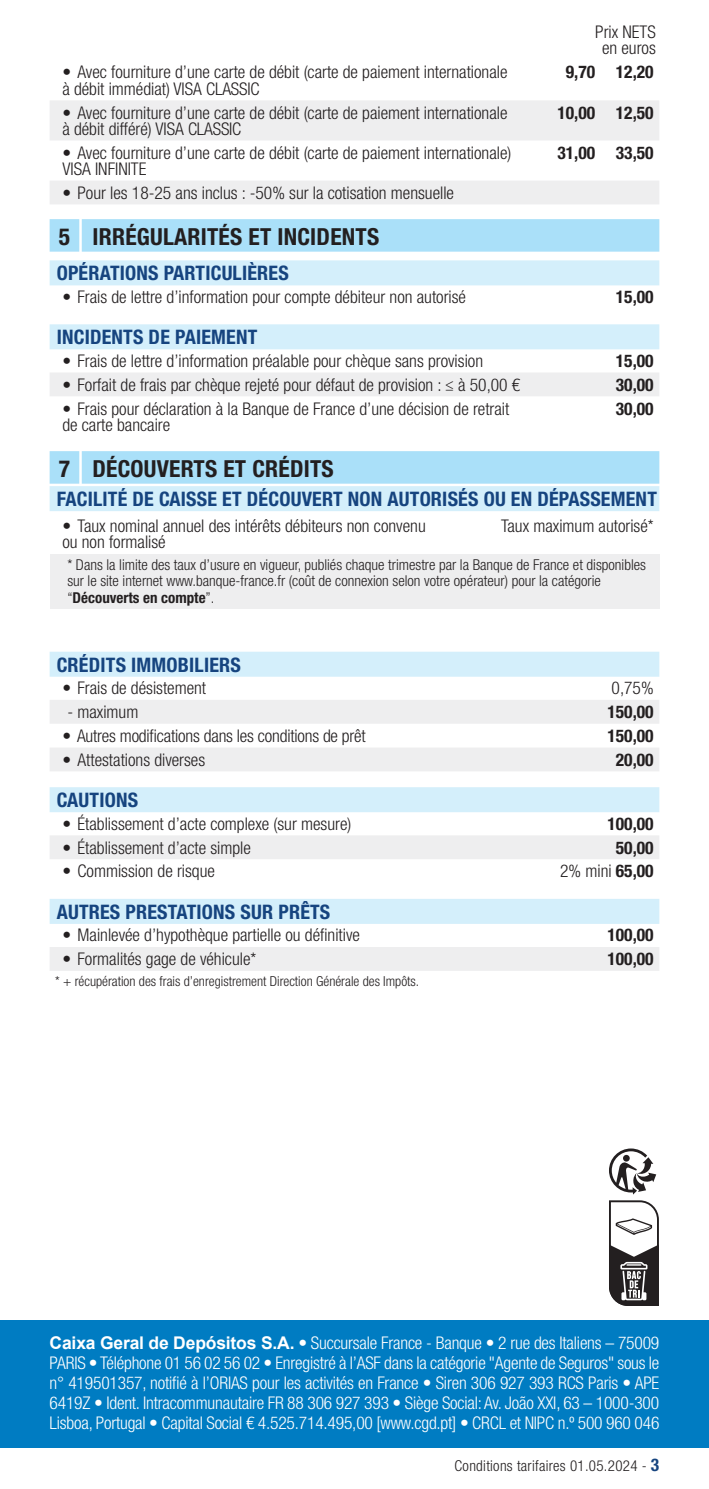
<style>
.page{position:relative;width:709px;height:1489px;background:#fff}
.page>*{position:absolute;margin:0;border:0;box-sizing:border-box;transform-origin:0 0}
.t1{font:700 condensed 23.5px "Helvetica Neue LT Std";letter-spacing:.01em;color:#231f20}
.t2{font:700 condensed 20px "Helvetica Neue LT Std";letter-spacing:.01em;color:#16447f}
.t3{font:300 condensed 17.5px/16.2px "Helvetica Neue LT Std";color:#231f20}
.t4{font:300 condensed 17.5px/20px "Helvetica Neue LT Std";letter-spacing:-.01em;color:#fff;text-align:justify}
.t5{font:700 condensed 17.5px "Helvetica Neue LT Std";color:#231f20}
.t6{font:300 condensed 15px/16.2px "Helvetica Neue LT Std";color:#231f20}
.t7{font:300 condensed 15px "Helvetica Neue LT Std";letter-spacing:.02em;color:#231f20}
.t8{font:300 condensed 13.75px "Helvetica Neue LT Std";color:#231f20}
.s1{font-weight:700}
.s2{font-family:"Arial";font-weight:700;font-stretch:normal}
.s3{font-weight:700;font-size:17.5px;color:#16447f}
</style>
<div class="page">
<svg style="left:50px;top:100px;width:609px;height:104px;fill:#eeeeef"></svg>
<div style="left:50px;top:219px;width:29px;height:33px;background:#aae0f9"></div>
<div style="left:82px;top:219px;width:577px;height:33px;background:#aae0f9"></div>
<div style="left:50px;top:260px;width:609px;height:25px;background:#d4effb"></div>
<div style="left:50px;top:324px;width:609px;height:25px;background:#d4effb"></div>
<div style="left:50px;top:373px;width:609px;height:23px;background:#eeeeef"></div>
<div style="left:50px;top:451px;width:29px;height:32px;background:#aae0f9"></div>
<div style="left:82px;top:451px;width:577px;height:32px;background:#aae0f9"></div>
<div style="left:50px;top:486px;width:609px;height:25px;background:#d4effb"></div>
<div style="left:50px;top:554px;width:609px;height:54px;background:#eeeeef"></div>
<div style="left:50px;top:651px;width:609px;height:25px;background:#d4effb"></div>
<svg style="left:50px;top:700px;width:609px;height:71px;fill:#eeeeef"></svg>
<div style="left:50px;top:787px;width:609px;height:25px;background:#d4effb"></div>
<div style="left:50px;top:835px;width:609px;height:24px;background:#eeeeef"></div>
<div style="left:50px;top:898px;width:609px;height:25px;background:#d4effb"></div>
<div style="left:50px;top:947px;width:609px;height:23px;background:#eeeeef"></div>
<div style="left:0;top:1320px;width:709px;height:127px;background:#007cc2"></div>
<svg style="left:609px;top:1148px;width:50px;height:158px"></svg>
<p class="t3" style="left:595px;top:23px;width:62px;text-align:center">Prix NETS en euros</p>
<p class="t3" style="left:62px;top:64px;width:446px">• Avec fourniture d’une carte de débit (carte de paiement internationale à débit immédiat) VISA CLASSIC</p>
<p class="t5" style="left:566px;top:62px;width:89px">9,70 12,20</p>
<p class="t3" style="left:62px;top:104px;width:446px">• Avec fourniture d’une carte de débit (carte de paiement internationale à débit différé) VISA CLASSIC</p>
<p class="t5" style="left:557px;top:102px;width:98px">10,00 12,50</p>
<p class="t3" style="left:62px;top:144px;width:450px">• Avec fourniture d’une carte de débit (carte de paiement internationale)<br>VISA INFINITE</p>
<p class="t5" style="left:557px;top:142px;width:98px">31,00 33,50</p>
<p class="t3" style="left:62px;top:184px;width:393px">• Pour les 18-25 ans inclus : -50% sur la cotisation mensuelle</p>
<h1 class="t1" style="left:59px;top:222px;width:322px">5 IRRÉGULARITÉS ET INCIDENTS</h1>
<p class="t2" style="left:57px;top:261px;width:234px">OPÉRATIONS PARTICULIÈRES</p>
<p class="t3" style="left:62px;top:288px;width:405px">• Frais de lettre d’information pour compte débiteur non autorisé</p>
<p class="t5" style="left:616px;top:286px;width:39px">15,00</p>
<p class="t2" style="left:57px;top:325px;width:202px">INCIDENTS DE PAIEMENT</p>
<p class="t3" style="left:62px;top:352px;width:422px">• Frais de lettre d’information préalable pour chèque sans provision</p>
<p class="t5" style="left:616px;top:350px;width:39px">15,00</p>
<p class="t3" style="left:62px;top:376px;width:459px">• Forfait de frais par chèque rejeté pour défaut de provision : ≤ à 50,00 €</p>
<p class="t5" style="left:616px;top:374px;width:39px">30,00</p>
<p class="t3" style="left:62px;top:400px;width:448px">• Frais pour déclaration à la Banque de France d’une décision de retrait de carte bancaire</p>
<p class="t5" style="left:616px;top:397px;width:39px">30,00</p>
<h1 class="t1" style="left:59px;top:454px;width:276px">7 DÉCOUVERTS ET CRÉDITS</h1>
<p class="t2" style="left:57px;top:487px;width:601px">FACILITÉ DE CAISSE ET DÉCOUVERT NON AUTORISÉS OU EN DÉPASSEMENT</p>
<p class="t3" style="left:62px;top:517px;width:365px">• Taux nominal annuel des intérêts débiteurs non convenu ou non formalisé</p>
<p class="t3" style="left:501px;top:517px;width:154px">Taux maximum autorisé*</p>
<p class="t6" style="left:67px;top:556px;width:580px">* Dans la limite des taux d’usure en vigueur, publiés chaque trimestre par la Banque de France et disponibles sur le site internet www.banque-france.fr (coût de connexion selon votre opérateur) pour la catégorie “<span class="s1">Découverts en compte</span>”.</p>
<p class="t2" style="left:57px;top:652px;width:186px">CRÉDITS IMMOBILIERS</p>
<p class="t3" style="left:62px;top:679px;width:145px">• Frais de désistement</p>
<p class="t3" style="left:611px;top:679px;width:44px">0,75%</p>
<p class="t3" style="left:67px;top:703px;width:72px">- maximum</p>
<p class="t5" style="left:607px;top:701px;width:48px">150,00</p>
<p class="t3" style="left:62px;top:727px;width:305px">• Autres modifications dans les conditions de prêt</p>
<p class="t5" style="left:607px;top:725px;width:48px">150,00</p>
<p class="t3" style="left:62px;top:751px;width:144px">• Attestations diverses</p>
<p class="t5" style="left:616px;top:748px;width:39px">20,00</p>
<p class="t2" style="left:57px;top:788px;width:83px">CAUTIONS</p>
<p class="t3" style="left:62px;top:815px;width:290px">• Établissement d’acte complexe (sur mesure)</p>
<p class="t5" style="left:607px;top:812px;width:48px">100,00</p>
<p class="t3" style="left:62px;top:839px;width:190px">• Établissement d’acte simple</p>
<p class="t5" style="left:616px;top:836px;width:39px">50,00</p>
<p class="t3" style="left:62px;top:862px;width:154px">• Commission de risque</p>
<p class="t3" style="left:560px;top:862px;width:95px">2% mini <span class="s1">65,00</span></p>
<p class="t2" style="left:57px;top:899px;width:275px">AUTRES PRESTATIONS SUR PRÊTS</p>
<p class="t3" style="left:62px;top:926px;width:299px">• Mainlevée d’hypothèque partielle ou définitive</p>
<p class="t5" style="left:607px;top:924px;width:48px">100,00</p>
<p class="t3" style="left:62px;top:950px;width:195px">• Formalités gage de véhicule*</p>
<p class="t5" style="left:607px;top:948px;width:48px">100,00</p>
<p class="t8" style="left:55px;top:973px;width:365px">* + récupération des frais d’enregistrement Direction Générale des Impôts.</p>
<p class="t4" style="left:50px;top:1332px;width:611px"><span class="s2">Caixa Geral de Depósitos S.A.</span> • Succursale France - Banque • 2 rue des Italiens – 75009<br>PARIS • Téléphone 01 56 02 56 02 • Enregistré à l’ASF dans la catégorie "Agente de Seguros" sous le n° 419501357, notifié à l’ORIAS pour les activités en France • Siren 306 927 393 RCS Paris • APE 6419Z • Ident. Intracommunautaire FR 88 306 927 393 • Siège Social: Av. João XXI, 63 – 1000-300<br>Lisboa, Portugal • Capital Social € 4.525.714.495,00 [www.cgd.pt] • CRCL et NIPC n.º 500 960 046</p>
<p class="t7" style="left:454px;top:1456px;width:206px">Conditions tarifaires 01.05.2024 - <span class="s3">3</span></p>
</div>
